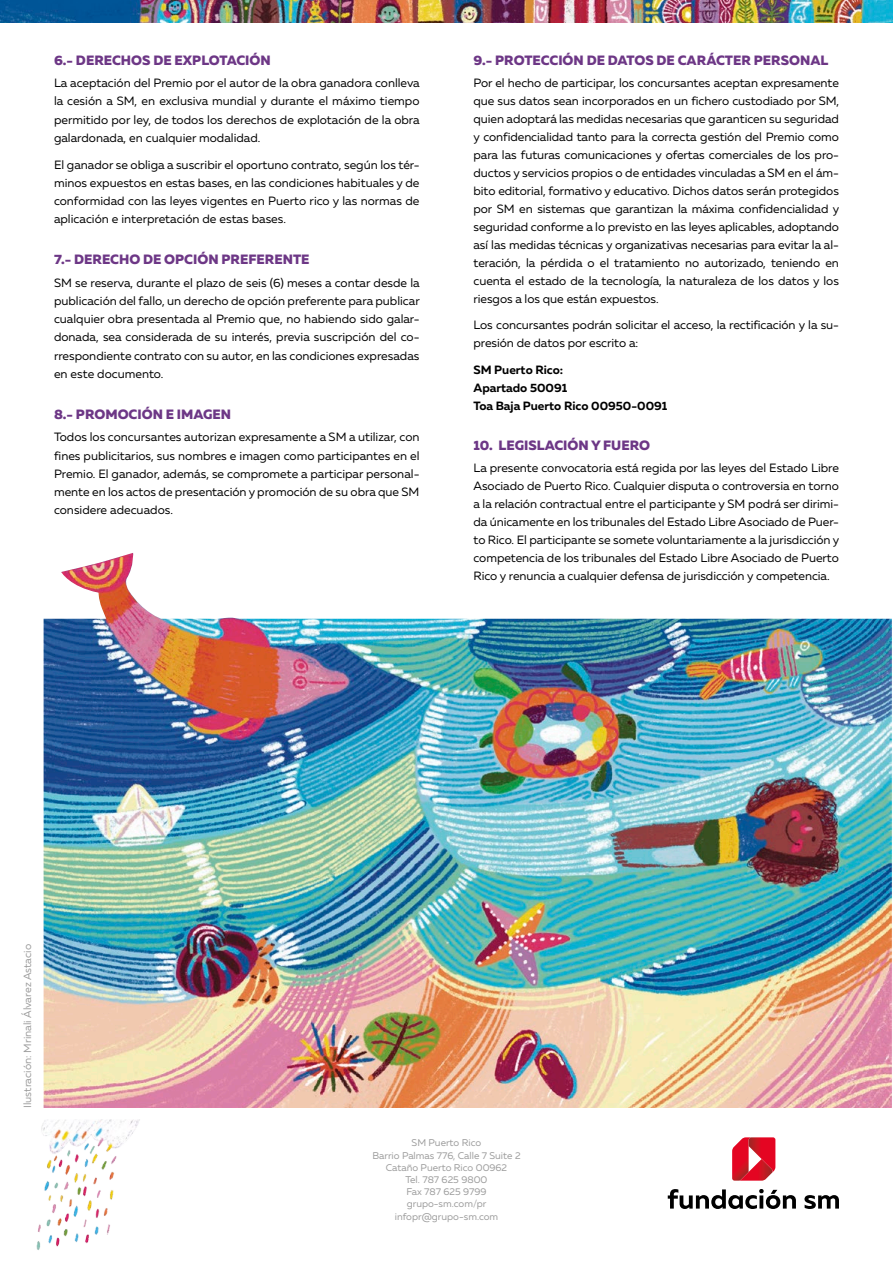
<style>
.page{position:relative;width:893px;height:1263px;background:#fff}
.page>*{position:absolute;margin:0;border:0;box-sizing:border-box;transform-origin:0 0}
.Titulillos{font:800 13.5px "Muller";color:#6d3786}
.Texto_Normal{font:12px/18px "Muller";letter-spacing:-.005em;color:#000;text-align:justify}
.Texto_Normal-2{font:700 12px "Muller";color:#000}
.Texto_Normal-3{font:10.5px "Muller";color:#9c9c9c}
.Texto_Normal-4{font:9.75px "Muller";color:#9c9c9c}
</style>
<div class="page">
<img style="left:0;top:0;width:893px;height:22px">
<img style="left:36px;top:1120px;width:104px;height:130px">
<img style="left:44px;top:553px;width:848px;height:555px">
<svg style="left:732px;top:1137px;width:43px;height:44px;background:#df3749"></svg>
<svg style="left:668px;top:1189px;width:171px;height:20px"></svg>
<p class="Titulillos" style="left:54px;top:51px;width:218px">6.- DERECHOS DE EXPLOTACIÓN</p>
<p class="Texto_Normal" style="left:54px;top:74px;width:367px">La aceptación del Premio por el autor de la obra ganadora conlleva la cesión a SM, en exclusiva mundial y durante el máximo tiempo permitido por ley, de todos los derechos de explotación de la obra galardonada, en cualquier modalidad.</p>
<p class="Texto_Normal" style="left:54px;top:155px;width:367px">El ganador se obliga a suscribir el oportuno contrato, según los tér&shy;minos expuestos en estas bases, en las condiciones habituales y de conformidad con las leyes vigentes en Puerto rico y las normas de aplicación e interpretación de estas bases.</p>
<p class="Titulillos" style="left:54px;top:251px;width:257px">7.- DERECHO DE OPCIÓN PREFERENTE</p>
<p class="Texto_Normal" style="left:54px;top:273px;width:367px">SM se reserva, durante el plazo de seis (6) meses a contar desde la publicación del fallo, un derecho de opción preferente para publicar cualquier obra presentada al Premio que, no habiendo sido galar&shy;donada, sea considerada de su interés, previa suscripción del co&shy;rrespondiente contrato con su autor, en las condiciones expresadas en este documento.</p>
<p class="Titulillos" style="left:54px;top:406px;width:179px">8.- PROMOCIÓN E IMAGEN</p>
<p class="Texto_Normal" style="left:54px;top:428px;width:367px">Todos los concursantes autorizan expresamente a SM a utilizar, con fines publicitarios, sus nombres e imagen como participantes en el Premio. El ganador, además, se compromete a participar personal&shy;mente en los actos de presentación y promoción de su obra que SM considere adecuados.</p>
<p class="Titulillos" style="left:473px;top:51px;width:356px">9.- PROTECCIÓN DE DATOS DE CARÁCTER PERSONAL</p>
<p class="Texto_Normal" style="left:473px;top:73px;width:367px">Por el hecho de participar, los concursantes aceptan expresamente que sus datos sean incorporados en un fichero custodiado por SM, quien adoptará las medidas necesarias que garanticen su seguridad y confidencialidad tanto para la correcta gestión del Premio como para las futuras comunicaciones y ofertas comerciales de los pro&shy;ductos y servicios propios o de entidades vinculadas a SM en el ám&shy;bito editorial, formativo y educativo. Dichos datos serán protegidos por SM en sistemas que garantizan la máxima confidencialidad y seguridad conforme a lo previsto en las leyes aplicables, adoptando así las medidas técnicas y organizativas necesarias para evitar la al&shy;teración, la pérdida o el tratamiento no autorizado, teniendo en cuenta el estado de la tecnología, la naturaleza de los datos y los riesgos a los que están expuestos.</p>
<p class="Texto_Normal" style="left:473px;top:316px;width:367px">Los concursantes podrán solicitar el acceso, la rectificación y la su&shy;presión de datos por escrito a:</p>
<p class="Texto_Normal-2" style="left:473px;top:362px;width:91px">SM Puerto Rico:</p>
<p class="Texto_Normal-2" style="left:473px;top:380px;width:95px">Apartado 50091</p>
<p class="Texto_Normal-2" style="left:473px;top:398px;width:195px">Toa Baja Puerto Rico 00950-0091</p>
<p class="Titulillos" style="left:473px;top:437px;width:178px">10. LEGISLACIÓN Y FUERO</p>
<p class="Texto_Normal" style="left:473px;top:459px;width:367px">La presente convocatoria está regida por las leyes del Estado Libre Asociado de Puerto Rico. Cualquier disputa o controversia en torno a la relación contractual entre el participante y SM podrá ser dirimi&shy;da únicamente en los tribunales del Estado Libre Asociado de Puer&shy;to Rico. El participante se somete voluntariamente a la jurisdicción y competencia de los tribunales del Estado Libre Asociado de Puerto Rico y renuncia a cualquier defensa de jurisdicción y competencia.</p>
<p class="Texto_Normal-3" style="left:21px;top:1108px;width:165px;rotate:-90deg">Ilustración: Mrinali Álvarez Astacio</p>
<p class="Texto_Normal-4" style="left:412px;top:1137px;width:71px">SM Puerto Rico</p>
<p class="Texto_Normal-4" style="left:372px;top:1149px;width:150px">Barrio Palmas 776, Calle 7 Suite 2</p>
<p class="Texto_Normal-4" style="left:386px;top:1161px;width:123px">Cataño Puerto Rico 00962</p>
<p class="Texto_Normal-4" style="left:406px;top:1173px;width:83px">Tel. 787 625 9800</p>
<p class="Texto_Normal-4" style="left:406px;top:1186px;width:82px">Fax 787 625 9799</p>
<p class="Texto_Normal-4" style="left:407px;top:1198px;width:81px">grupo-sm.com/pr</p>
<p class="Texto_Normal-4" style="left:395px;top:1210px;width:105px">infopr@grupo-sm.com</p>
</div>
